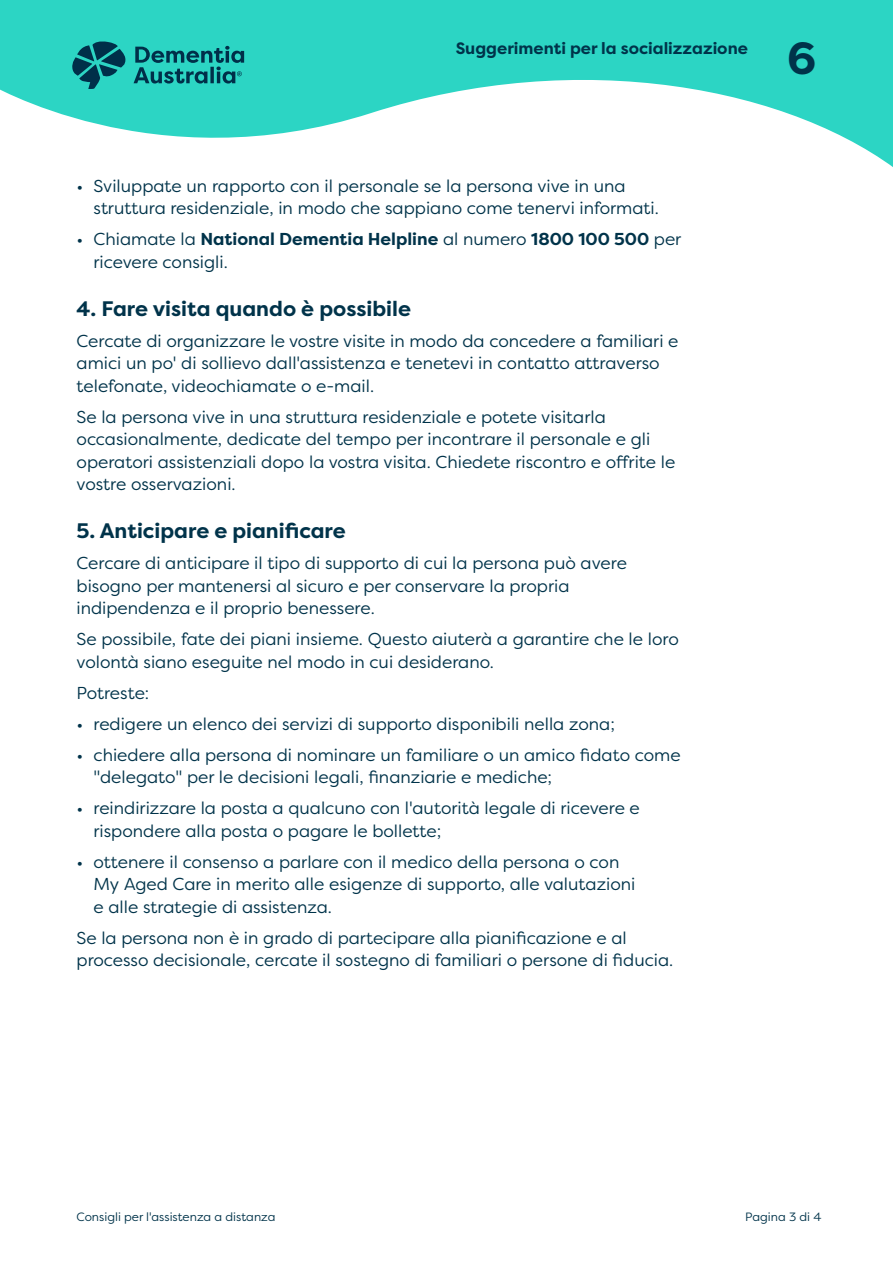
<style>
.page{position:relative;width:893px;height:1263px;background:#fff}
.page>*{position:absolute;margin:0;border:0;box-sizing:border-box;transform-origin:0 0}
.t1{font:700 45px "Filson Pro";color:#00334a}
.t2{font:700 21px "Filson Pro";color:#00334a}
.t3{font:17.25px/22.5px "Filson Pro";color:#00334a}
.t4{font:700 16.5px "Filson Pro";color:#00334a}
.t5{font:12px "Filson Pro";color:#00334a}
.s1{font-weight:700}
</style>
<div class="page">
<svg style="left:0;top:0;width:893px;height:167px;fill:#2cd5c4"></svg>
<svg style="left:72px;top:41px;width:172px;height:48px;background:#1d9d9a"></svg>
<p class="t4" style="left:456px;top:38px;width:294px">Suggerimenti per la socializzazione</p>
<h1 class="t1" style="left:787px;top:30px;width:31px">6</h1>
<p class="t3" style="left:94px;top:174px;width:567px;text-indent:-17px">• Sviluppate un rapporto con il personale se la persona vive in una struttura residenziale, in modo che sappiano come tenervi informati.</p>
<p class="t3" style="left:94px;top:227px;width:589px;text-indent:-17px">• Chiamate la <span class="s1">National Dementia Helpline</span> al numero <span class="s1">1800 100 500</span> per ricevere consigli.</p>
<p class="t2" style="left:77px;top:295px;width:336px">4. Fare visita quando è possibile</p>
<p class="t3" style="left:77px;top:329px;width:603px">Cercate di organizzare le vostre visite in modo da concedere a familiari e amici un po' di sollievo dall'assistenza e tenetevi in contatto attraverso telefonate, videochiamate o e-mail.</p>
<p class="t3" style="left:77px;top:405px;width:600px">Se la persona vive in una struttura residenziale e potete visitarla occasionalmente, dedicate del tempo per incontrare il personale e gli operatori assistenziali dopo la vostra visita. Chiedete riscontro e offrite le vostre osservazioni.</p>
<p class="t2" style="left:77px;top:517px;width:271px">5. Anticipare e pianificare</p>
<p class="t3" style="left:77px;top:551px;width:552px">Cercare di anticipare il tipo di supporto di cui la persona può avere bisogno per mantenersi al sicuro e per conservare la propria indipendenza e il proprio benessere.</p>
<p class="t3" style="left:77px;top:627px;width:604px">Se possibile, fate dei piani insieme. Questo aiuterà a garantire che le loro volontà siano eseguite nel modo in cui desiderano.</p>
<p class="t3" style="left:77px;top:681px;width:74px">Potreste:</p>
<p class="t3" style="left:77px;top:712px;width:540px">• redigere un elenco dei servizi di supporto disponibili nella zona;</p>
<p class="t3" style="left:94px;top:743px;width:589px;text-indent:-17px">• chiedere alla persona di nominare un familiare o un amico fidato come "delegato" per le decisioni legali, finanziarie e mediche;</p>
<p class="t3" style="left:94px;top:796px;width:548px;text-indent:-17px">• reindirizzare la posta a qualcuno con l'autorità legale di ricevere e rispondere alla posta o pagare le bollette;</p>
<p class="t3" style="left:94px;top:850px;width:543px;text-indent:-17px">• ottenere il consenso a parlare con il medico della persona o con<br>My Aged Care in merito alle esigenze di supporto, alle valutazioni e alle strategie di assistenza.</p>
<p class="t3" style="left:77px;top:926px;width:598px">Se la persona non è in grado di partecipare alla pianificazione e al processo decisionale, cercate il sostegno di familiari o persone di fiducia.</p>
<p class="t5" style="left:77px;top:1209px;width:200px">Consigli per l'assistenza a distanza</p>
<p class="t5" style="left:745px;top:1209px;width:78px">Pagina 3 di 4</p>
</div>
